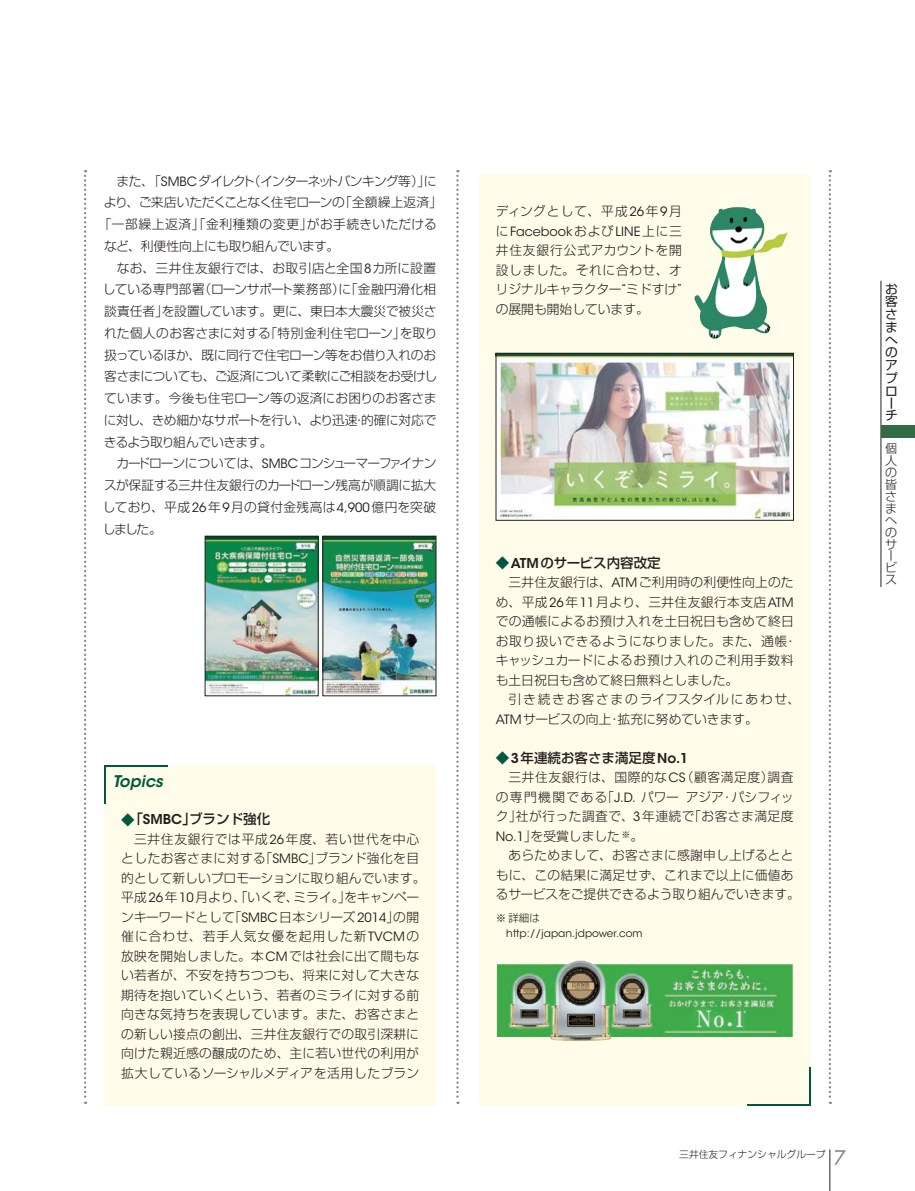
<style>
.page{position:relative;width:915px;height:1191px;background:#fff}
.page>*{position:absolute;margin:0;border:0;box-sizing:border-box;transform-origin:0 0}
.t1{font:19.5px "Futura Std";color:#808285}
.t2{font:italic 600 15.9px "ITC Avant Garde Std";color:#00583f}
.t3{font:500 13.5px "Shin Go Pr 6 N";color:#231f20}
.topics_本文{font:300 12.75px/19.5px "Shin Go Pr 6 N";letter-spacing:.015em;color:#231f20;text-align:center}
.アプローチ_本文{font:300 12.75px/21.8px "Shin Go Pr 6 N";letter-spacing:-.02em;color:#231f20;text-align:justify}
.アプローチ_本文-2{font:300 12.75px "Shin Go Pr 6 N";letter-spacing:-.065em;color:#231f20}
.アプローチ_本文-3{font:300 12.75px "Shin Go Pr 6 N";letter-spacing:.045em;color:#231f20}
.t4{font:12.75px/12.6px "Shin Go Pr 6 N";color:#231f20}
.t5{font:300 12px/11.9px "Shin Go Pr 6 N";color:#231f20}
.アプローチ_注記{font:10.5px/15px "ITC Avant Garde Std";color:#231f20}
.t6{font:300 9.75px "Shin Go Pr 6 N";color:#231f20}
.s1{font-family:"ITC Avant Garde Std";font-weight:400}
.s2{color:#00583f}
.s3{font-family:"ITC Avant Garde Std";font-weight:600}
.s4{font-family:"Shin Go Pr 6 N";font-weight:300}
</style>
<div class="page">
<hr style="left:880px;top:281px;width:1px;height:306px;background:#231f20">
<div style="left:880px;top:425px;width:34px;height:13px;background:#316c42"></div>
<svg style="left:84px;top:170px;width:2px;height:934px"></svg>
<svg style="left:828px;top:170px;width:2px;height:934px"></svg>
<svg style="left:456px;top:170px;width:2px;height:934px"></svg>
<hr style="left:829px;top:1149px;width:1px;height:42px;background:#231f20">
<div style="left:104px;top:766px;width:332px;height:340px;background:#fffde9"></div>
<div style="left:478px;top:174px;width:332px;height:932px;background:#fffde9"></div>
<hr style="left:808px;top:1067px;width:2px;height:39px;background:#00583f">
<hr style="left:746px;top:1104px;width:64px;height:2px;background:#00583f">
<hr style="left:104px;top:765px;width:2px;height:39px;background:#00583f">
<hr style="left:104px;top:765px;width:64px;height:2px;background:#00583f">
<img style="left:324px;top:538px;width:110px;height:156px">
<div style="left:322px;top:536px;width:114px;height:160px;border:1px solid #231f20"></div>
<img style="left:207px;top:538px;width:109px;height:156px">
<div style="left:205px;top:536px;width:113px;height:160px;border:1px solid #231f20"></div>
<img style="left:497px;top:355px;width:294px;height:163px">
<div style="left:495px;top:353px;width:298px;height:167px;border:1px solid #231f20"></div>
<img style="left:710px;top:207px;width:27px;height:42px">
<img style="left:496px;top:960px;width:296px;height:81px">
<p class="アプローチ_本文-2" style="left:116px;top:170px;width:321px">また、「<span class="s1">SMBC</span>ダイレクト（インターネットバンキング等）」に</p>
<p class="アプローチ_本文" style="left:104px;top:190px;width:340px">より、ご来店いただくことなく住宅ローンの「全額繰上返済」</p>
<p class="アプローチ_本文-3" style="left:98px;top:214px;width:340px">「一部繰上返済」「金利種類の変更」がお手続きいただける</p>
<p class="アプローチ_本文" style="left:104px;top:234px;width:237px">など、利便性向上にも取り組んでいます。</p>
<p class="アプローチ_本文" style="left:103px;top:256px;width:336px;text-indent:14px">なお、三井住友銀行では、お取引店と全国<span class="s1">8</span>カ所に設置している専門部署（ローンサポート業務部）に「金融円滑化相談責任者」を設置しています。更に、東日本大震災で被災された個人のお客さまに対する「特別金利住宅ローン」を取り扱っているほか、既に同行で住宅ローン等をお借り入れのお客さまについても、ご返済について柔軟にご相談をお受けしています。今後も住宅ローン等の返済にお困りのお客さまに対し、きめ細かなサポートを行い、より迅速・的確に対応できるよう取り組んでいきます。</p>
<p class="アプローチ_本文" style="left:103px;top:451px;width:335px;text-indent:14px">カードローンについては、<span class="s1">SMBC</span>コンシューマーファイナンスが保証する三井住友銀行のカードローン残高が順調に拡大しており、平成<span class="s1">26</span>年<span class="s1">9</span>月の貸付金残高は<span class="s1">4,900</span>億円を突破しました。</p>
<p class="t2" style="left:113px;top:771px;width:52px">Topics</p>
<p class="t3" style="left:121px;top:808px;width:150px"><span class="s2">◆</span>「<span class="s3">SMBC</span>」ブランド強化</p>
<p class="topics_本文" style="left:121px;top:828px;width:306px">三井住友銀行では平成<span class="s1">26</span>年度、若い世代を中心<br>としたお客さまに対する「<span class="s1">SMBC</span>」ブランド強化を目的として新しいプロモーションに取り組んでいます。平成<span class="s1">26</span>年<span class="s1">10</span>月より、「いくぞ、ミライ。」をキャンペーンキーワードとして「<span class="s1">SMBC</span>日本シリーズ<span class="s1">2014</span>」の開催に合わせ、若手人気女優を起用した新<span class="s1">TVCM</span>の放映を開始しました。本<span class="s1">CM</span>では社会に出て間もない若者が、不安を持ちつつも、将来に対して大きな期待を抱いていくという、若者のミライに対する前向きな気持ちを表現しています。また、お客さまとの新しい接点の創出、三井住友銀行での取引深耕に向けた親近感の醸成のため、主に若い世代の利用が拡大しているソーシャルメディアを活用したブラン</p>
<p class="topics_本文" style="left:495px;top:201px;width:188px;text-align:justify">ディングとして、平成<span class="s1">26</span>年<span class="s1">9</span>月に<span class="s1">Facebook</span>および<span class="s1">LINE</span>上に三井住友銀行公式アカウントを開設しました。それに合わせ、オリジナルキャラクター“ミドすけ”の展開も開始しています。</p>
<p class="t3" style="left:495px;top:551px;width:166px"><span class="s2">◆</span> <span class="s3">ATM</span>のサービス内容改定</p>
<p class="topics_本文" style="left:495px;top:571px;width:302px;text-align:left;text-indent:13px">三井住友銀行は、<span class="s1">ATM</span>ご利用時の利便性向上のため、平成<span class="s1">26</span>年<span class="s1">11</span>月より、三井住友銀行本支店<span class="s1">ATM</span>での通帳によるお預け入れを土日祝日も含めて終日お取り扱いできるようになりました。また、通帳・キャッシュカードによるお預け入れのご利用手数料も土日祝日も含めて終日無料としました。</p>
<p class="topics_本文" style="left:495px;top:688px;width:306px;text-align:left;text-indent:13px">引き続きお客さまのライフスタイルにあわせ、<br><span class="s1">ATM</span>サービスの向上・拡充に努めていきます。</p>
<p class="t3" style="left:495px;top:746px;width:194px"><span class="s2">◆</span> <span class="s3">3</span>年連続お客さま満足度<span class="s3">No.1</span></p>
<p class="topics_本文" style="left:495px;top:766px;width:299px;text-align:justify;text-indent:13px">三井住友銀行は、国際的な<span class="s1">CS</span>（顧客満足度）調査の専門機関である「<span class="s1">J.D.</span> パワーアジア・パシフィック」社が行った調査で、<span class="s1">3</span>年連続で「お客さま満足度<span class="s1">No.1</span>」を受賞しました <sup>※</sup>。</p>
<p class="topics_本文" style="left:495px;top:844px;width:305px">あらためまして、お客さまに感謝申し上げるとと<br>もに、この結果に満足せず、これまで以上に価値あるサービスをご提供できるよう取り組んでいきます。</p>
<p class="アプローチ_注記" style="left:506px;top:910px;width:138px;text-indent:-10px"><span class="s4">※ 詳細は</span>http://japan.jdpower.com</p>
<p class="t4" style="left:884px;top:281px;width:14px">お客さまへのアプローチ</p>
<p class="t5" style="left:884px;top:441px;width:13px">個人の皆さまへのサービス</p>
<p class="t6" style="left:679px;top:1146px;width:148px">三井住友フィナンシャルグループ</p>
<p class="t1" style="left:833px;top:1145px;width:14px">7</p>
</div>
